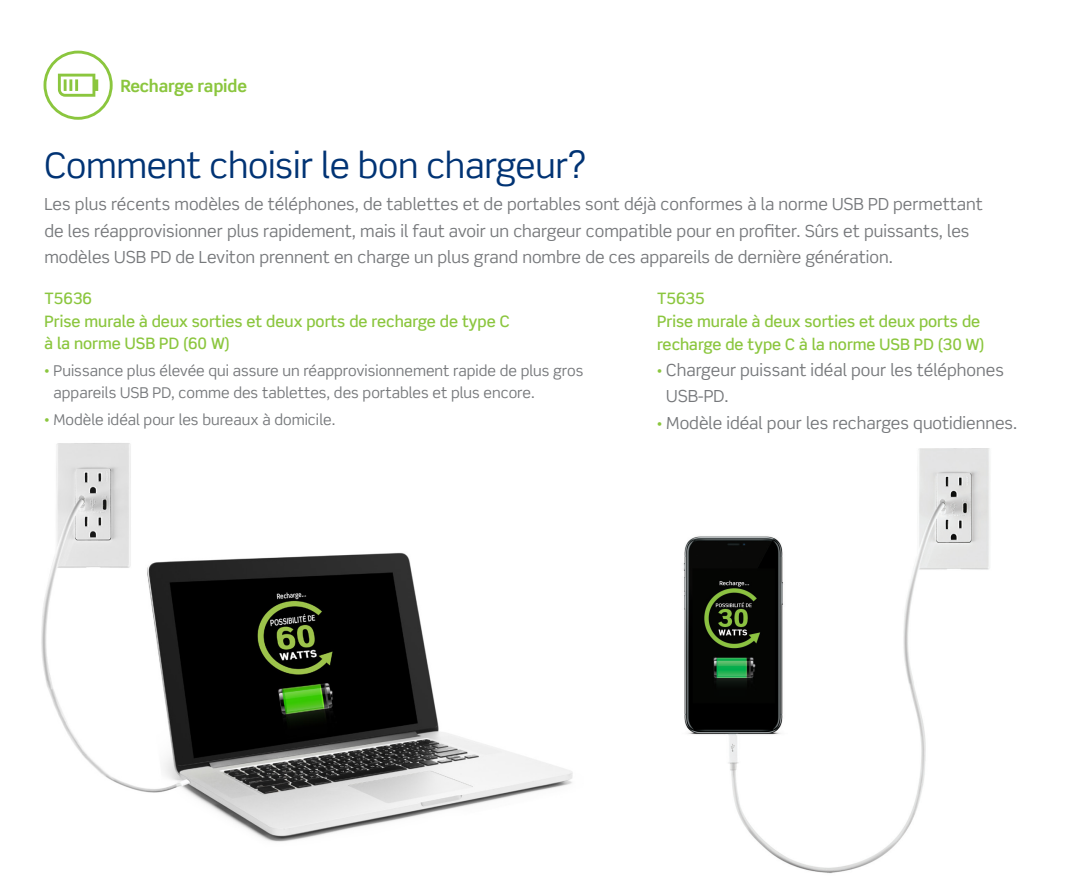
<style>
.page{position:relative;width:1071px;height:882px;background:#fff}
.page>*{position:absolute;margin:0;border:0;box-sizing:border-box;transform-origin:0 0}
.t1{font:35.18px "Scene Std";letter-spacing:-.01em;color:#013374}
.t2{font:700 16.97px "Scene Std";letter-spacing:-.01em;color:#8bc63e}
.t3{font:16.62px/26.2px "Scene Std";color:#76787b}
.t4{font:500 15.75px/22.8px "Scene Std";color:#8bc63e}
.t5{font:14.88px/22.8px "Scene Std";color:#76787b}
.s1{font-size:10.5px;color:#8bc63e}
</style>
<div class="page">
<svg style="left:43px;top:51px;width:70px;height:69px"></svg>
<img style="left:41px;top:443px;width:532px;height:399px">
<img style="left:683px;top:448px;width:307px;height:425px">
<p class="t2" style="left:120px;top:75px;width:128px">Recharge rapide</p>
<p class="t1" style="left:44px;top:143px;width:543px">Comment choisir le bon chargeur?</p>
<p class="t3" style="left:44px;top:191px;width:939px">Les plus récents modèles de téléphones, de tablettes et de portables sont déjà conformes à la norme USB PD permettant de les réapprovisionner plus rapidement, mais il faut avoir un chargeur compatible pour en profiter. Sûrs et puissants, les modèles USB PD de Leviton prennent en charge un plus grand nombre de ces appareils de dernière génération.</p>
<p class="t4" style="left:44px;top:286px;width:49px">T5636</p>
<p class="t4" style="left:44px;top:309px;width:466px">Prise murale à deux sorties et deux ports de recharge de type C à la norme USB PD (60 W)</p>
<p class="t5" style="left:54px;top:358px;width:531px;text-indent:-9px"><span class="s1">•</span> Puissance plus élevée qui assure un réapprovisionnement rapide de plus gros appareils USB PD, comme des tablettes, des portables et plus encore.</p>
<p class="t5" style="left:44px;top:407px;width:292px"><span class="s1">•</span> Modèle idéal pour les bureaux à domicile.</p>
<p class="t4" style="left:657px;top:287px;width:49px">T5635</p>
<p class="t4" style="left:657px;top:310px;width:329px">Prise murale à deux sorties et deux ports de recharge de type C à la norme USB PD (30 W)</p>
<p class="t3" style="left:666px;top:356px;width:339px;text-indent:-9px"><span class="s1">•</span> Chargeur puissant idéal pour les téléphones<br>USB-PD.</p>
<p class="t3" style="left:657px;top:409px;width:361px"><span class="s1">•</span> Modèle idéal pour les recharges quotidiennes.</p>
</div>
